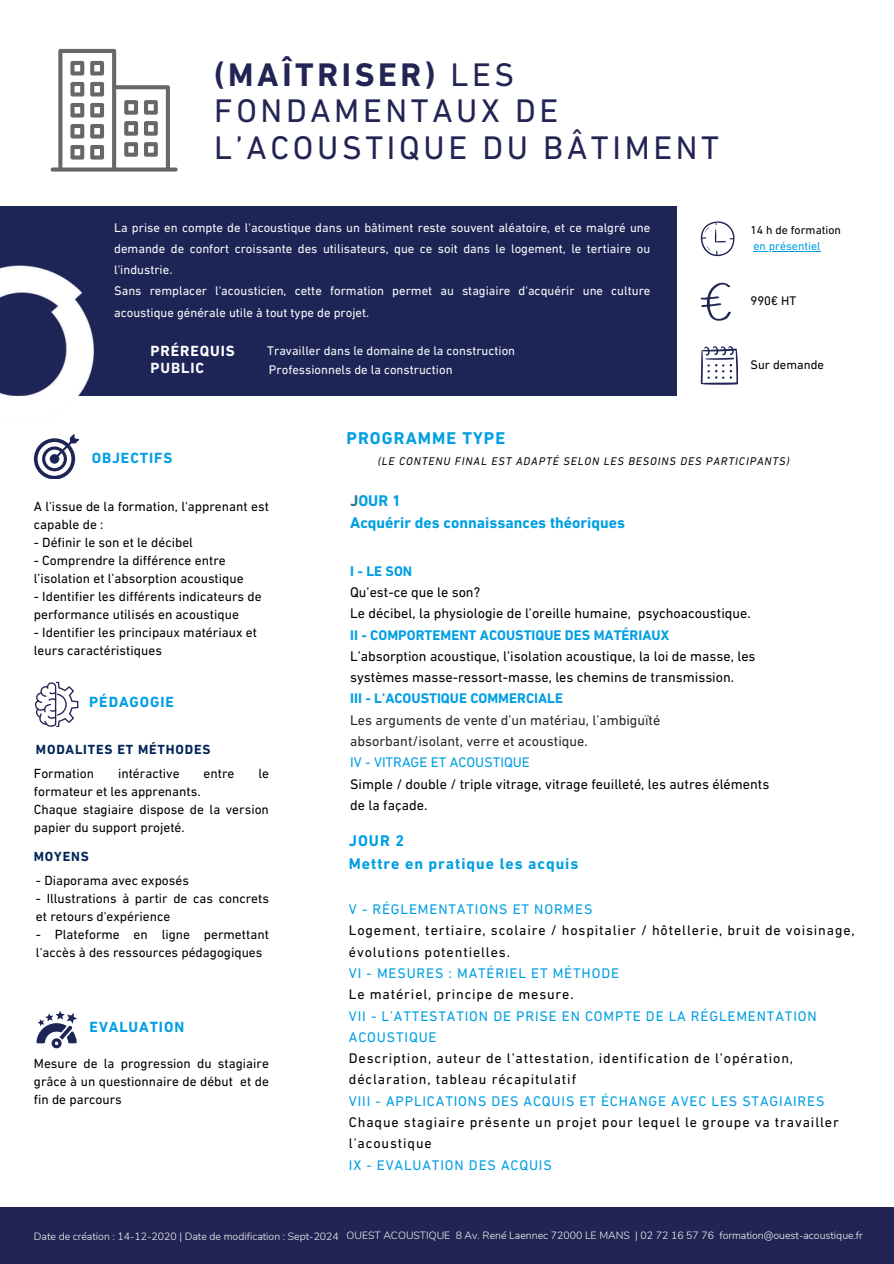
<style>
.page{position:relative;width:894px;height:1264px;background:#fff}
.page>*{position:absolute;margin:0;border:0;box-sizing:border-box;transform-origin:0 0}
.t1{font:33.3px/36px "DIN Next LT Pro";letter-spacing:.11em;color:#222553}
.t2{font:700 17.25px "DIN Next LT Pro";letter-spacing:.06em;color:#009fe3}
.t3{font:700 15.75px/22.5px "DIN Next LT Pro";color:#009fe3}
.t4{font:700 15.75px/23.7px "DIN Next LT Pro";letter-spacing:.06em;color:#009fe3}
.t5{font:700 15px "DIN Next LT Pro";letter-spacing:.06em;color:#009fe3}
.t6{font:700 15px "DIN Next LT Pro";letter-spacing:.06em;color:#fff}
.t7{font:700 15px "DIN Next LT Pro";letter-spacing:.06em;color:#fafafa}
.t8{font:14.25px/21.3px "DIN Next LT Pro";letter-spacing:.06em;color:#000}
.t9{font:14.25px/21.3px "DIN Next LT Pro";color:#000}
.t10{font:14.25px/21.3px "DIN Next LT Pro";letter-spacing:.06em;color:#009fe3}
.t11{font:14.25px/21.3px "DIN Next LT Pro";color:#2d2626}
.t12{font:700 14.25px "DIN Next LT Pro";color:#009fe3}
.t13{font:14.25px "DIN Next LT Pro";color:#009fe3}
.t14{font:13.5px/18px "DIN Next LT Pro";color:#000}
.t15{font:700 13.5px "DIN Next LT Pro";letter-spacing:.06em;color:#002557}
.t16{font:12.75px/21.3px "DIN Next LT Pro";color:#fafafa;text-align:justify}
.t17{font:12.75px "DIN Next LT Pro";color:#000}
.t18{font:11.85px "DIN Next LT Pro";color:#000}
.t19{font:11.85px "DIN Next LT Pro";color:#009fe3}
.t20{font:italic 11.25px "DIN Next LT Pro";letter-spacing:.08em;color:#000}
.t21{font:300 10.5px "Nunito";color:#fafafa}
.s1{font-weight:700}
.s2{color:#337686}
</style>
<div class="page">
<div style="left:0;top:1207px;width:893px;height:56px;background:#222553"></div>
<svg style="left:58px;top:49px;width:120px;height:122px"></svg>
<svg style="left:700px;top:346px;width:37px;height:39px"></svg>
<svg style="left:700px;top:221px;width:35px;height:36px"></svg>
<svg style="left:700px;top:282px;width:30px;height:39px"></svg>
<div style="left:0;top:206px;width:677px;height:189px;background:#1d2556"></div>
<img style="left:0;top:71px;width:103px;height:389px">
<svg style="left:34px;top:434px;width:45px;height:45px"></svg>
<svg style="left:35px;top:681px;width:43px;height:45px"></svg>
<svg style="left:36px;top:1011px;width:41px;height:37px"></svg>
<hr style="left:753px;top:251px;width:67px;height:1px;background:#009fe3">
<p class="t1" style="left:214px;top:60px;width:506px"><span class="s1">(MAÎTRISER)</span> LES<br>FONDAMENTAUX DE<br>L’ACOUSTIQUE DU BÂTIMENT</p>
<h1 class="t16" style="left:114px;top:218px;width:537px">La prise en compte de l'acoustique dans un bâtiment reste souvent aléatoire, et ce malgré une demande de confort croissante des utilisateurs, que ce soit dans le logement, le tertiaire ou l'industrie.</h1>
<p class="t16" style="left:114px;top:281px;width:537px">Sans remplacer l'acousticien, cette formation permet au stagiaire d'acquérir une culture acoustique générale utile à tout type de projet.</p>
<p class="t17" style="left:750px;top:295px;width:47px">990€ HT</p>
<p class="t18" style="left:750px;top:225px;width:92px">14 h de formation</p>
<h4 class="t19" style="left:753px;top:241px;width:69px">en présentiel</h4>
<h4 class="t6" style="left:150px;top:344px;width:86px">PRÉREQUIS</h4>
<p class="t16" style="left:267px;top:341px;width:249px">Travailler dans le domaine de la construction</p>
<p class="t7" style="left:150px;top:362px;width:55px">PUBLIC</p>
<p class="t16" style="left:269px;top:360px;width:185px">Professionnels de la construction</p>
<p class="t2" style="left:346px;top:431px;width:160px">PROGRAMME TYPE</p>
<p class="t17" style="left:750px;top:359px;width:75px">Sur demande</p>
<p class="t5" style="left:92px;top:452px;width:82px">OBJECTIFS</p>
<p class="t14" style="left:34px;top:498px;width:236px">A l'issue de la formation, l'apprenant est capable de :</p>
<p class="t14" style="left:34px;top:534px;width:160px">- Définir le son et le décibel</p>
<p class="t14" style="left:34px;top:552px;width:211px">- Comprendre la différence entre l’isolation et l’absorption acoustique</p>
<p class="t14" style="left:34px;top:588px;width:229px">- Identifier les différents indicateurs de performance utilisés en acoustique</p>
<p class="t14" style="left:34px;top:624px;width:224px">- Identifier les principaux matériaux et leurs caractéristiques</p>
<p class="t5" style="left:89px;top:695px;width:86px">PÉDAGOGIE</p>
<h2 class="t15" style="left:36px;top:743px;width:176px">MODALITES ET MÉTHODES</h2>
<h4 class="t14" style="left:34px;top:765px;width:62px">Formation</h4>
<h4 class="t14" style="left:118px;top:765px;width:63px">intéractive</h4>
<h4 class="t14" style="left:203px;top:765px;width:32px">entre</h4>
<h4 class="t14" style="left:258px;top:765px;width:12px">le</h4>
<h4 class="t14" style="left:34px;top:783px;width:168px">formateur et les apprenants.</h4>
<p class="t14" style="left:34px;top:801px;width:236px">Chaque stagiaire dispose de la version papier du support projeté.</p>
<h5 class="t15" style="left:34px;top:851px;width:56px">MOYENS</h5>
<p class="t14" style="left:36px;top:872px;width:154px">- Diaporama avec exposés</p>
<h4 class="t14" style="left:36px;top:890px;width:234px">- Illustrations à partir de cas concrets et retours d'expérience</h4>
<h6 class="t14" style="left:36px;top:926px;width:234px">- Plateforme en ligne permettant l'accès à des ressources pédagogiques</h6>
<p class="t5" style="left:90px;top:1021px;width:96px">EVALUATION</p>
<p class="t14" style="left:34px;top:1055px;width:236px;text-align:justify">Mesure de la progression du stagiaire grâce à un questionnaire de début et de fin de parcours</p>
<h6 class="t20" style="left:377px;top:456px;width:413px">(LE CONTENU FINAL EST ADAPTÉ SELON LES BESOINS DES PARTICIPANTS)</h6>
<p class="t3" style="left:350px;top:491px;width:276px"><span class="s2">J</span>OUR 1<br>Acquérir des connaissances théoriques</p>
<p class="t12" style="left:350px;top:565px;width:63px">I - LE SON</p>
<p class="t9" style="left:350px;top:583px;width:402px">Qu’est-ce que le son?<br>Le décibel, la physiologie de l’oreille humaine, psychoacoustique.</p>
<p class="t12" style="left:350px;top:629px;width:320px">II - COMPORTEMENT ACOUSTIQUE DES MATÉRIAUX</p>
<p class="t9" style="left:350px;top:646px;width:407px">L’absorption acoustique, l’isolation acoustique, la loi de masse, les systèmes masse-ressort-masse, les chemins de transmission.</p>
<p class="t12" style="left:350px;top:692px;width:214px">III - L’ACOUSTIQUE COMMERCIALE</p>
<p class="t11" style="left:350px;top:710px;width:311px">Les arguments de vente d’un matériau, l’ambiguïté absorbant/isolant, verre et acoustique.</p>
<p class="t13" style="left:350px;top:756px;width:181px">IV - VITRAGE ET ACOUSTIQUE</p>
<p class="t9" style="left:350px;top:774px;width:420px">Simple / double / triple vitrage, vitrage feuilleté, les autres éléments de la façade.</p>
<p class="t4" style="left:349px;top:829px;width:231px">JOUR 2<br>Mettre en pratique les acquis</p>
<p class="t10" style="left:349px;top:900px;width:245px">V - RÉGLEMENTATIONS ET NORMES</p>
<p class="t8" style="left:349px;top:921px;width:507px">Logement, tertiaire, scolaire / hospitalier / hôtellerie, bruit de voisinage, évolutions potentielles.</p>
<p class="t10" style="left:349px;top:963px;width:271px">VI - MESURES : MATÉRIEL ET MÉTHODE</p>
<p class="t8" style="left:349px;top:985px;width:226px">Le matériel, principe de mesure.</p>
<p class="t10" style="left:349px;top:1006px;width:469px">VII - L’ATTESTATION DE PRISE EN COMPTE DE LA RÉGLEMENTATION<br>ACOUSTIQUE</p>
<p class="t8" style="left:349px;top:1048px;width:445px">Description, auteur de l’attestation, identification de l’opération, déclaration, tableau récapitulatif</p>
<p class="t10" style="left:349px;top:1091px;width:477px">VIII - APPLICATIONS DES ACQUIS ET ÉCHANGE AVEC LES STAGIAIRES</p>
<p class="t8" style="left:349px;top:1112px;width:491px">Chaque stagiaire présente un projet pour lequel le groupe va travailler l’acoustique</p>
<p class="t10" style="left:349px;top:1155px;width:204px">IX - EVALUATION DES ACQUIS</p>
<p class="t21" style="left:34px;top:1229px;width:306px">Date de création : 14-12-2020 | Date de modification : Sept-2024</p>
<p class="t21" style="left:346px;top:1228px;width:517px">OUEST ACOUSTIQUE 8 Av. René Laennec 72000 LE MANS | 02 72 16 57 76 formation@ouest-acoustique.fr</p>
</div>
